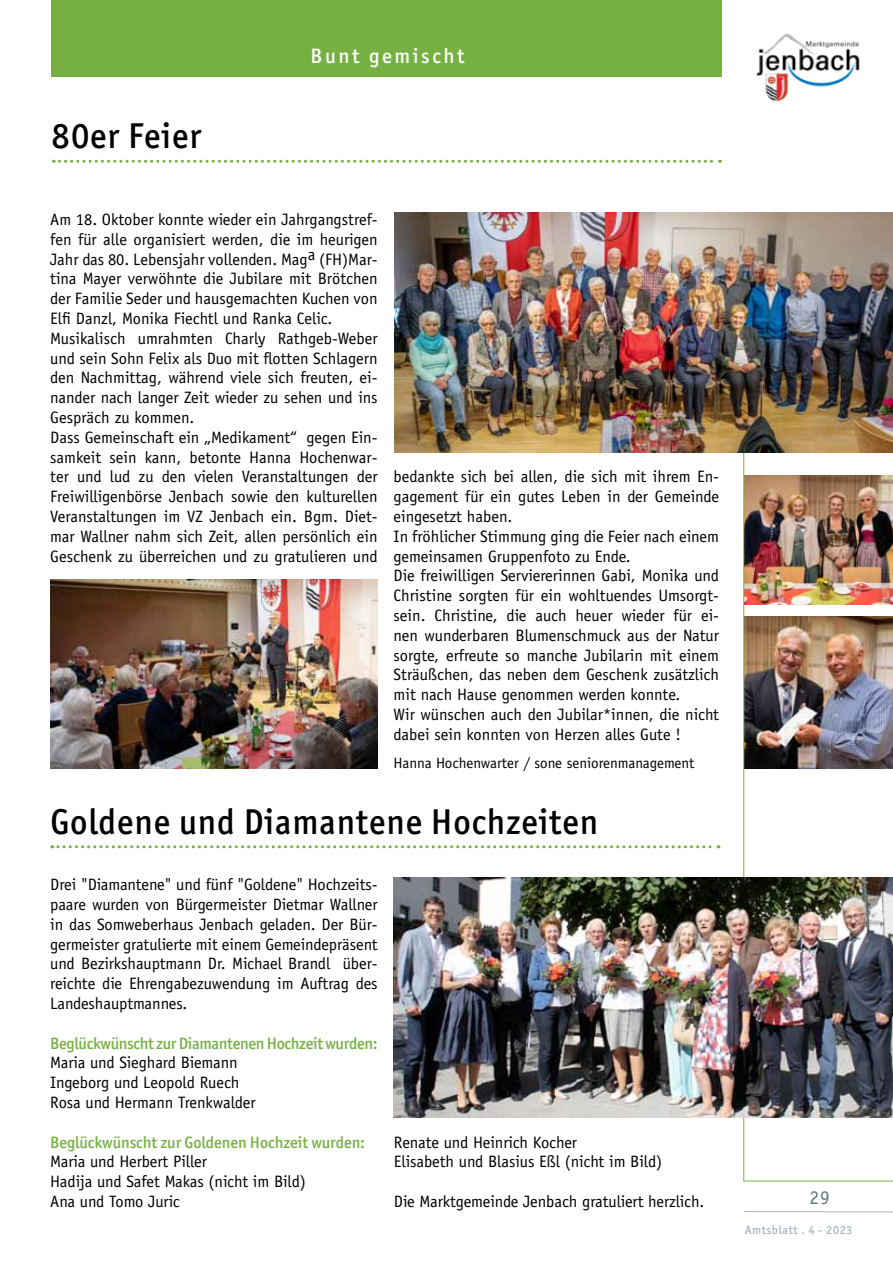
<style>
.page{position:relative;width:893px;height:1263px;background:#fff}
.page>*{position:absolute;margin:0;border:0;box-sizing:border-box;transform-origin:0 0}
.t1{font:500 36px "Officina San ITC";letter-spacing:.025em;color:#000}
.t2{font:500 21px "Officina San ITC";letter-spacing:.125em;color:#fff}
.t3{font:19.5px "Officina San ITC";color:#647883}
.t4{font:16.5px/19.8px "Officina Sans";color:#000}
.t5{font:500 16.5px "Officina San ITC";letter-spacing:-.015em;color:#76b043}
.t6{font:15px "Officina Sans";color:#000}
.t7{font:500 12px "Officina San ITC";letter-spacing:.05em;color:#a8b6bf}
</style>
<div class="page">
<img style="left:756px;top:33px;width:104px;height:69px">
<img style="left:743px;top:452px;width:150px;height:729px">
<hr style="left:744px;top:1211px;width:149px;height:1px;background:#a8b6bf">
<div style="left:51px;top:0;width:670px;height:77px;background:#76b043"></div>
<svg style="left:52px;top:845px;width:667px;height:3px"></svg>
<img style="left:394px;top:878px;width:499px;height:240px">
<svg style="left:53px;top:160px;width:667px;height:3px"></svg>
<img style="left:50px;top:579px;width:328px;height:189px">
<img style="left:395px;top:213px;width:498px;height:239px">
<h1 class="t1" style="left:52px;top:115px;width:151px">80er Feier</h1>
<p class="t2" style="left:311px;top:43px;width:156px">Bunt gemischt</p>
<p class="t4" style="left:50px;top:210px;width:329px">Am 18. Oktober konnte wieder ein Jahrgangstref&shy;fen für alle organisiert werden, die im heurigen Jahr das 80. Lebensjahr vollenden. Maga (FH)Mar&shy;tina Mayer verwöhnte die Jubilare mit Brötchen der Familie Seder und hausgemachten Kuchen von Elfi Danzl, Monika Fiechtl und Ranka Celic.<br>Musikalisch umrahmten Charly Rathgeb-Weber und sein Sohn Felix als Duo mit flotten Schlagern den Nachmittag, während viele sich freuten, ei&shy;nander nach langer Zeit wieder zu sehen und ins Gespräch zu kommen.<br>Dass Gemeinschaft ein „Medikament“ gegen Ein&shy;samkeit sein kann, betonte Hanna Hochenwar&shy;ter und lud zu den vielen Veranstaltungen der Freiwilligenbörse Jenbach sowie den kulturellen Veranstaltungen im VZ Jenbach ein. Bgm. Diet&shy;mar Wallner nahm sich Zeit, allen persönlich ein Geschenk zu überreichen und zu gratulieren und</p>
<p class="t4" style="left:394px;top:467px;width:327px">bedankte sich bei allen, die sich mit ihrem En&shy;gagement für ein gutes Leben in der Gemeinde eingesetzt haben.<br>In fröhlicher Stimmung ging die Feier nach einem gemeinsamen Gruppenfoto zu Ende.<br>Die freiwilligen Serviererinnen Gabi, Monika und Christine sorgten für ein wohltuendes Umsorgt&shy;sein. Christine, die auch heuer wieder für ei&shy;nen wunderbaren Blumenschmuck aus der Natur sorgte, erfreute so manche Jubilarin mit einem Sträußchen, das neben dem Geschenk zusätzlich mit nach Hause genommen werden konnte.<br>Wir wünschen auch den Jubilar*innen, die nicht dabei sein konnten von Herzen alles Gute !</p>
<p class="t6" style="left:394px;top:754px;width:302px">Hanna Hochenwarter / sone seniorenmanagement</p>
<h1 class="t1" style="left:50px;top:800px;width:549px">Goldene und Diamantene Hochzeiten</h1>
<p class="t4" style="left:50px;top:875px;width:329px;text-align:justify">Drei "Diamantene" und fünf "Goldene" Hochzeits&shy;paare wurden von Bürgermeister Dietmar Wallner in das Somweberhaus Jenbach geladen. Der Bür&shy;germeister gratulierte mit einem Gemeindepräsent und Bezirkshauptmann Dr. Michael Brandl über&shy;reichte die Ehrengabezuwendung im Auftrag des Landeshauptmannes.</p>
<p class="t5" style="left:50px;top:1033px;width:329px">Beglückwünscht zur Diamantenen Hochzeit wurden:</p>
<p class="t4" style="left:50px;top:1053px;width:207px">Maria und Sieghard Biemann<br>Ingeborg und Leopold Ruech<br>Rosa und Hermann Trenkwalder</p>
<p class="t5" style="left:50px;top:1132px;width:316px">Beglückwünscht zur Goldenen Hochzeit wurden:</p>
<p class="t4" style="left:50px;top:1152px;width:257px">Maria und Herbert Piller<br>Hadija und Safet Makas (nicht im Bild)<br>Ana und Tomo Juric</p>
<p class="t4" style="left:394px;top:1132px;width:270px">Renate und Heinrich Kocher<br>Elisabeth und Blasius Eßl (nicht im Bild)</p>
<p class="t4" style="left:394px;top:1191px;width:312px">Die Marktgemeinde Jenbach gratuliert herzlich.</p>
<p class="t3" style="left:809px;top:1186px;width:22px">29</p>
<p class="t7" style="left:745px;top:1222px;width:109px">Amtsblatt . 4 - 2023</p>
</div>
